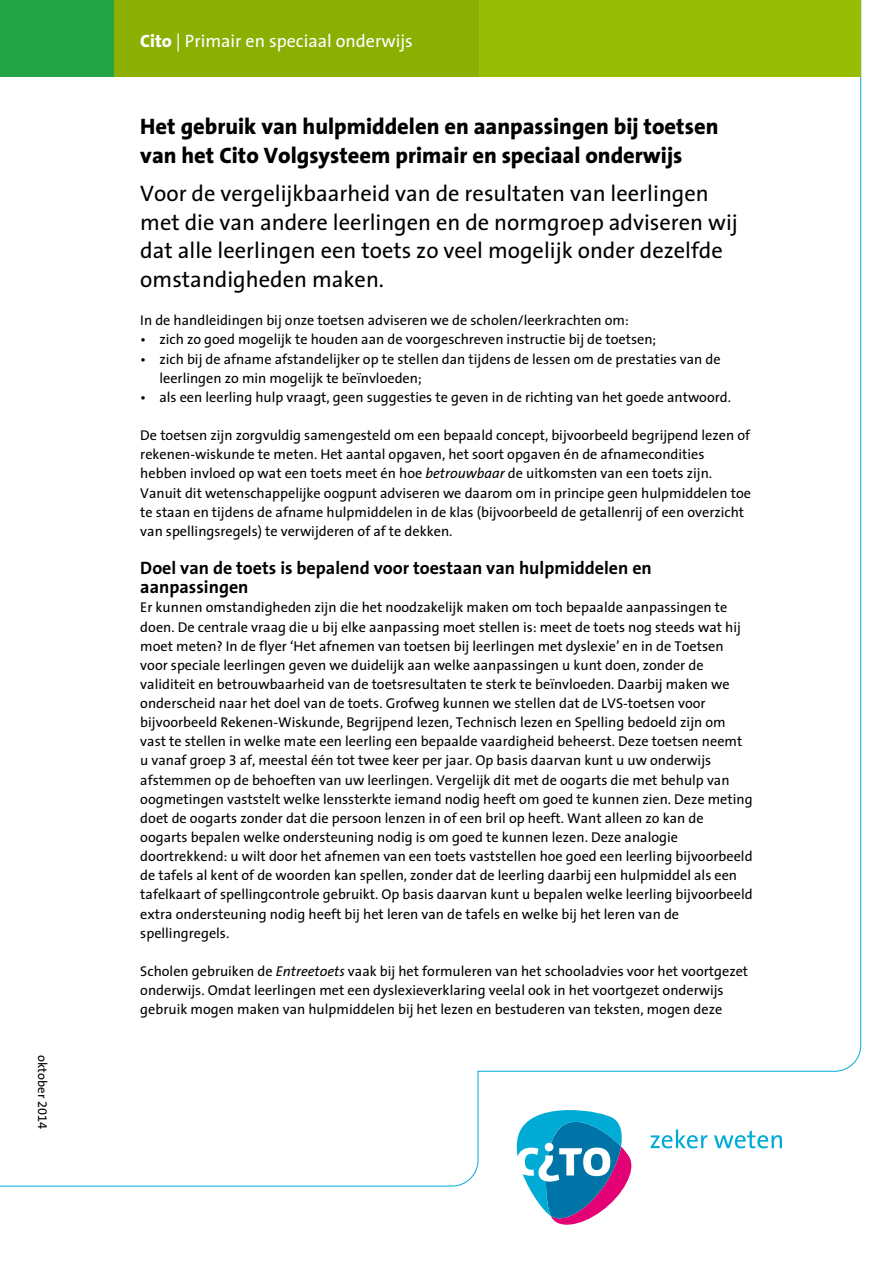
<style>
.page{position:relative;width:893px;height:1263px;background:#fff}
.page>*{position:absolute;margin:0;border:0;box-sizing:border-box;transform-origin:0 0}
.INLEIDENDE__Tekst{font:22.5px/28.7px "Cito The Sans";color:#000}
.KOP_1__HOOFDSTUK{font:800 22.5px/28.7px "Cito The Sans";color:#000}
.KOP_2__PARAGRAAF{font:700 18px/19.2px "Cito The Sans";color:#000}
.t1{font:18px "Cito The Sans";color:#fff}
.TEKST{font:14.25px/19.2px "Cito The Sans";color:#000}
.DATUM_Code_Verticaal{font:12.75px "Cito The Sans";color:#000}
.s1{font-weight:800}
.s2{font-style:italic}
</style>
<div class="page">
<div style="left:115px;top:0;width:746px;height:77px;background:#97be04"></div>
<svg style="left:0;top:0;width:478px;height:77px;fill:#8baf03"></svg>
<svg style="left:651px;top:1129px;width:56px;height:19px"></svg>
<svg style="left:714px;top:1131px;width:68px;height:17px"></svg>
<svg style="left:516px;top:1110px;width:116px;height:115px"></svg>
<p class="DATUM_Code_Verticaal" style="left:53px;top:1055px;width:75px;rotate:90deg">oktober 2014</p>
<p class="t1" style="left:140px;top:26px;width:274px"><span class="s1">Cito</span> | Primair en speciaal onderwijs</p>
<p class="KOP_1__HOOFDSTUK" style="left:140px;top:112px;width:580px">Het gebruik van hulpmiddelen en aanpassingen bij toetsen van het Cito Volgsysteem primair en speciaal onderwijs</p>
<p class="INLEIDENDE__Tekst" style="left:140px;top:178px;width:599px">Voor de vergelijkbaarheid van de resultaten van leerlingen met die van andere leerlingen en de normgroep adviseren wij dat alle leerlingen een toets zo veel mogelijk onder dezelfde omstandigheden maken.</p>
<p class="TEKST" style="left:140px;top:310px;width:490px">In de handleidingen bij onze toetsen adviseren we de scholen/leerkrachten om:</p>
<p class="TEKST" style="left:140px;top:330px;width:517px">• zich zo goed mogelijk te houden aan de voorgeschreven instructie bij de toetsen;</p>
<p class="TEKST" style="left:159px;top:349px;width:563px;text-indent:-19px">• zich bij de afname afstandelijker op te stellen dan tijdens de lessen om de prestaties van de leerlingen zo min mogelijk te beïnvloeden;</p>
<p class="TEKST" style="left:140px;top:387px;width:592px">• als een leerling hulp vraagt, geen suggesties te geven in de richting van het goede antwoord.</p>
<p class="TEKST" style="left:140px;top:425px;width:611px">De toetsen zijn zorgvuldig samengesteld om een bepaald concept, bijvoorbeeld begrijpend lezen of rekenen-wiskunde te meten. Het aantal opgaven, het soort opgaven én de afnamecondities hebben invloed op wat een toets meet én hoe <span class="s2">betrouwbaar</span> de uitkomsten van een toets zijn.</p>
<p class="TEKST" style="left:140px;top:483px;width:612px">Vanuit dit wetenschappelijke oogpunt adviseren we daarom om in principe geen hulpmiddelen toe te staan en tijdens de afname hulpmiddelen in de klas (bijvoorbeeld de getallenrij of een overzicht van spellingsregels) te verwijderen of af te dekken.</p>
<p class="KOP_2__PARAGRAAF" style="left:140px;top:558px;width:513px">Doel van de toets is bepalend voor toestaan van hulpmiddelen en aanpassingen</p>
<p class="TEKST" style="left:140px;top:597px;width:614px">Er kunnen omstandigheden zijn die het noodzakelijk maken om toch bepaalde aanpassingen te doen. De centrale vraag die u bij elke aanpassing moet stellen is: meet de toets nog steeds wat hij moet meten? In de flyer ‘Het afnemen van toetsen bij leerlingen met dyslexie’ en in de Toetsen voor speciale leerlingen geven we duidelijk aan welke aanpassingen u kunt doen, zonder de validiteit en betrouwbaarheid van de toetsresultaten te sterk te beïnvloeden. Daarbij maken we onderscheid naar het doel van de toets. Grofweg kunnen we stellen dat de LVS-toetsen voor bijvoorbeeld Rekenen-Wiskunde, Begrijpend lezen, Technisch lezen en Spelling bedoeld zijn om vast te stellen in welke mate een leerling een bepaalde vaardigheid beheerst. Deze toetsen neemt u vanaf groep 3 af, meestal één tot twee keer per jaar. Op basis daarvan kunt u uw onderwijs afstemmen op de behoeften van uw leerlingen. Vergelijk dit met de oogarts die met behulp van oogmetingen vaststelt welke lenssterkte iemand nodig heeft om goed te kunnen zien. Deze meting doet de oogarts zonder dat die persoon lenzen in of een bril op heeft. Want alleen zo kan de oogarts bepalen welke ondersteuning nodig is om goed te kunnen lezen. Deze analogie doortrekkend: u wilt door het afnemen van een toets vaststellen hoe goed een leerling bijvoorbeeld de tafels al kent of de woorden kan spellen, zonder dat de leerling daarbij een hulpmiddel als een tafelkaart of spellingcontrole gebruikt. Op basis daarvan kunt u bepalen welke leerling bijvoorbeeld extra ondersteuning nodig heeft bij het leren van de tafels en welke bij het leren van de spellingregels.</p>
<p class="TEKST" style="left:140px;top:961px;width:609px">Scholen gebruiken de <span class="s2">Entreetoets</span> vaak bij het formuleren van het schooladvies voor het voortgezet onderwijs. Omdat leerlingen met een dyslexieverklaring veelal ook in het voortgezet onderwijs gebruik mogen maken van hulpmiddelen bij het lezen en bestuderen van teksten, mogen deze</p>
</div>
